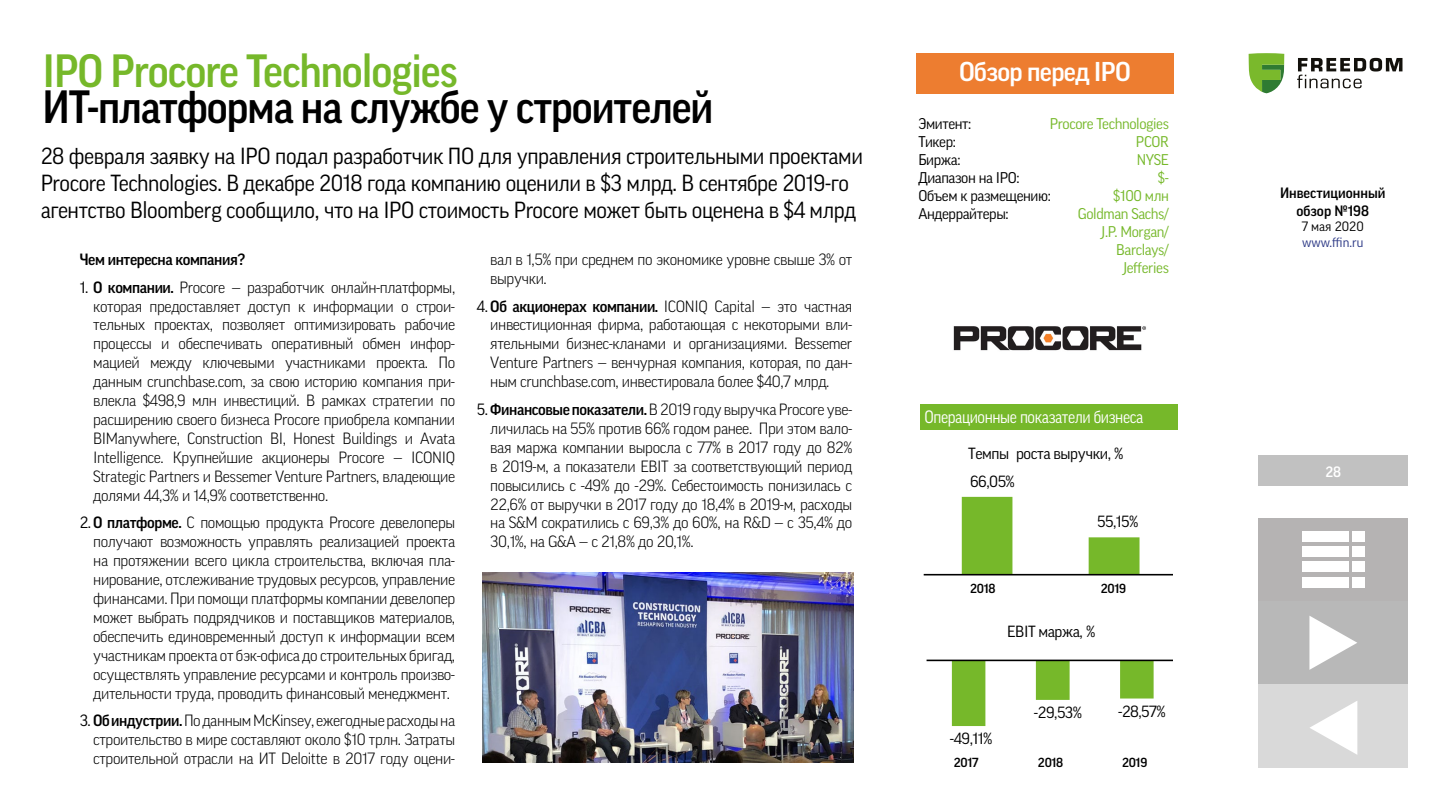
<style>
.page{position:relative;width:1440px;height:810px;background:#fff}
.page>*{position:absolute;margin:0;border:0;box-sizing:border-box;transform-origin:0 0}
.t1{font:500 45px "Good Pro";letter-spacing:-.025em;color:#000;scale:.96 1}
.t2{font:500 45px "Good Pro";letter-spacing:-.025em;color:#76b82a;scale:.96 1}
.t3{font:500 26.33px "Good Pro";letter-spacing:-.025em;color:#fff}
.t4{font:22.5px/27px "Good Pro";letter-spacing:-.02em;color:#000}
.t5{font:17.25px "Good Pro";letter-spacing:-.025em;color:#fff;scale:.91 1}
.t6{font:300 15.75px/18.9px "Good Pro";letter-spacing:-.025em;color:#000;text-align:justify}
.t7{font:500 15.75px "Good Pro";letter-spacing:-.025em;color:#000}
.t8{font:15.6px "Good Pro";letter-spacing:-.03em;color:#000}
.t9{font:15px/18px "Good Pro";letter-spacing:-.025em;color:#76b82a;text-align:right}
.t10{font:15px "Good Pro";letter-spacing:-.025em;color:#000}
.t11{font:500 14.48px/17.4px "Good Pro";color:#000;text-align:center}
.t12{font:500 14.48px "Good Pro";color:#fff}
.t13{font:13.05px "Good Pro";color:#283583}
.t14{font:13.05px "Good Pro";color:#000}
.t15{font:500 12.67px "Good Pro";letter-spacing:-.015em;color:#000}
.s1{font-weight:400}
.s2{font-weight:500}
</style>
<div class="page">
<div style="left:1258px;top:456px;width:150px;height:30px;background:#c1c1c1"></div>
<svg style="left:1249px;top:53px;width:35px;height:40px"></svg>
<svg style="left:1297px;top:58px;width:105px;height:30px"></svg>
<div style="left:1259px;top:518px;width:149px;height:83px;background:#b5b3b3"></div>
<div style="left:1302px;top:531px;width:46px;height:11px;background:#fff"></div>
<div style="left:1352px;top:531px;width:13px;height:11px;background:#fff"></div>
<div style="left:1302px;top:547px;width:46px;height:10px;background:#fff"></div>
<div style="left:1352px;top:547px;width:13px;height:10px;background:#fff"></div>
<div style="left:1302px;top:562px;width:46px;height:10px;background:#fff"></div>
<div style="left:1352px;top:562px;width:13px;height:10px;background:#fff"></div>
<div style="left:1302px;top:577px;width:46px;height:11px;background:#fff"></div>
<div style="left:1352px;top:577px;width:13px;height:11px;background:#fff"></div>
<svg style="left:1259px;top:602px;width:149px;height:82px;background:#bfbfbf"></svg>
<svg style="left:1259px;top:684px;width:149px;height:82px;background:#ddd"></svg>
<div style="left:920px;top:404px;width:258px;height:26px;background:#76b82a"></div>
<div style="left:916px;top:53px;width:258px;height:41px;background:#ed7d30"></div>
<svg style="left:962px;top:497px;width:178px;height:77px"></svg>
<hr style="left:924px;top:574px;width:249px;height:1px;background:#000">
<svg style="left:952px;top:661px;width:202px;height:65px"></svg>
<hr style="left:927px;top:660px;width:246px;height:1px;background:#000">
<img style="left:953px;top:326px;width:193px;height:25px">
<img style="left:482px;top:572px;width:371px;height:190px">
<p class="t2" style="left:42px;top:46px;width:434px">IPO Procore Technologies</p>
<p class="t1" style="left:42px;top:82px;width:701px">ИТ-платформа на службе у строителей</p>
<p class="t4" style="left:41px;top:142px;width:824px">28 февраля заявку на IPO подал разработчик ПО для управления строительными проектами<br>Procore Technologies. В декабре 2018 года компанию оценили в $3 млрд. В сентябре 2019-го агентство Bloomberg сообщило, что на IPO стоимость Procore может быть оценена в $4 млрд</p>
<p class="t7" style="left:80px;top:250px;width:167px">Чем интересна компания?</p>
<p class="t6" style="left:93px;top:278px;width:364px;text-indent:-14px"><span class="s1">1.</span> <span class="s2">О компании.</span> Procore — разработчик онлайн-платформы, которая предоставляет доступ к информации о строи&shy;тельных проектах, позволяет оптимизировать рабочие процессы и обеспечивать оперативный обмен инфор&shy;мацией между ключевыми участниками проекта. По данным crunchbase.com, за свою историю компания при&shy;влекла $498,9 млн инвестиций. В рамках стратегии по расширению своего бизнеса Procore приобрела компании BIManywhere, Construction BI, Honest Buildings и Avata Intelligence. Крупнейшие акционеры Procore — ICONIQ Strategic Partners и Bessemer Venture Partners, владеющие долями 44,3% и 14,9% соответственно.</p>
<p class="t6" style="left:93px;top:513px;width:364px;text-indent:-14px"><span class="s1">2.</span> <span class="s2">О платформе.</span> С помощью продукта Procore девелоперы получают возможность управлять реализацией проекта на протяжении всего цикла строительства, включая пла&shy;нирование, отслеживание трудовых ресурсов, управление финансами. При помощи платформы компании девелопер может выбрать подрядчиков и поставщиков материалов, обеспечить единовременный доступ к информации всем участникам проекта от бэк-офиса до строительных бригад, осуществлять управление ресурсами и контроль произво&shy;дительности труда, проводить финансовый менеджмент.</p>
<p class="t6" style="left:93px;top:711px;width:364px;text-indent:-14px"><span class="s1">3.</span> <span class="s2">Об индустрии.</span> По данным McKinsey, ежегодные расходы на строительство в мире составляют около $10 трлн. Затраты строительной отрасли на ИТ Deloitte в 2017 году оцени-</p>
<p class="t6" style="left:490px;top:250px;width:364px">вал в 1,5% при среднем по экономике уровне свыше 3% от выручки.</p>
<p class="t6" style="left:490px;top:296px;width:364px;text-indent:-14px"><span class="s1">4.</span> <span class="s2">Об акционерах компании.</span> ICONIQ Capital — это частная инвестиционная фирма, работающая с некоторыми вли&shy;ятельными бизнес-кланами и организациями. Bessemer Venture Partners — венчурная компания, которая, по дан&shy;ным crunchbase.com, инвестировала более $40,7 млрд.</p>
<p class="t6" style="left:490px;top:400px;width:364px;text-indent:-14px"><span class="s1">5.</span> <span class="s2">Финансовые показатели.</span> В 2019 году выручка Procore уве&shy;личилась на 55% против 66% годом ранее. При этом вало&shy;вая маржа компании выросла с 77% в 2017 году до 82% в 2019-м, а показатели EBIT за соответствующий период повысились с -49% до -29%. Себестоимость понизилась с 22,6% от выручки в 2017 году до 18,4% в 2019-м, расходы на S&amp;M сократились с 69,3% до 60%, на R&amp;D — с 35,4% до 30,1%, на G&amp;A — с 21,8% до 20,1%.</p>
<p class="t3" style="left:959px;top:57px;width:173px">Обзор перед IPO</p>
<p class="t10" style="left:918px;top:115px;width:54px">Эмитент:</p>
<p class="t9" style="left:1050px;top:114px;width:121px">Procore Technologies</p>
<p class="t10" style="left:918px;top:133px;width:39px">Тикер:</p>
<p class="t9" style="left:1136px;top:132px;width:34px">PCOR</p>
<p class="t10" style="left:918px;top:151px;width:44px">Биржа:</p>
<p class="t9" style="left:1137px;top:150px;width:33px">NYSE</p>
<p class="t10" style="left:918px;top:169px;width:103px">Диапазон на IPO:</p>
<p class="t9" style="left:1158px;top:168px;width:12px">$-</p>
<p class="t10" style="left:918px;top:187px;width:134px">Объем к размещению:</p>
<p class="t9" style="left:1113px;top:186px;width:57px">$100 млн</p>
<p class="t10" style="left:918px;top:205px;width:92px">Андеррайтеры:</p>
<p class="t9" style="left:1078px;top:204px;width:93px">Goldman Sachs/<br>J.P. Morgan/<br>Barclays/<br>Jefferies</p>
<p class="t5" style="left:924px;top:407px;width:242px">Операционные показатели бизнеса</p>
<p class="t8" style="left:968px;top:444px;width:157px">Темпы роста выручки, %</p>
<p class="t8" style="left:970px;top:473px;width:46px">66,05%</p>
<p class="t8" style="left:1097px;top:513px;width:43px">55,15%</p>
<p class="t15" style="left:970px;top:581px;width:27px">2018</p>
<p class="t15" style="left:1101px;top:581px;width:27px">2019</p>
<p class="t8" style="left:1007px;top:622px;width:90px">EBIT маржа, %</p>
<p class="t8" style="left:950px;top:730px;width:44px">-49,11%</p>
<p class="t8" style="left:1034px;top:704px;width:50px">-29,53%</p>
<p class="t8" style="left:1118px;top:702px;width:49px">-28,57%</p>
<p class="t15" style="left:954px;top:756px;width:26px">2017</p>
<p class="t15" style="left:1038px;top:756px;width:27px">2018</p>
<p class="t15" style="left:1122px;top:756px;width:27px">2019</p>
<p class="t11" style="left:1280px;top:185px;width:107px">Инвестиционный обзор №198</p>
<p class="t14" style="left:1302px;top:219px;width:63px">7 мая 2020</p>
<p class="t13" style="left:1302px;top:235px;width:63px">www.ffin.ru</p>
<p class="t12" style="left:1325px;top:463px;width:17px">28</p>
</div>
